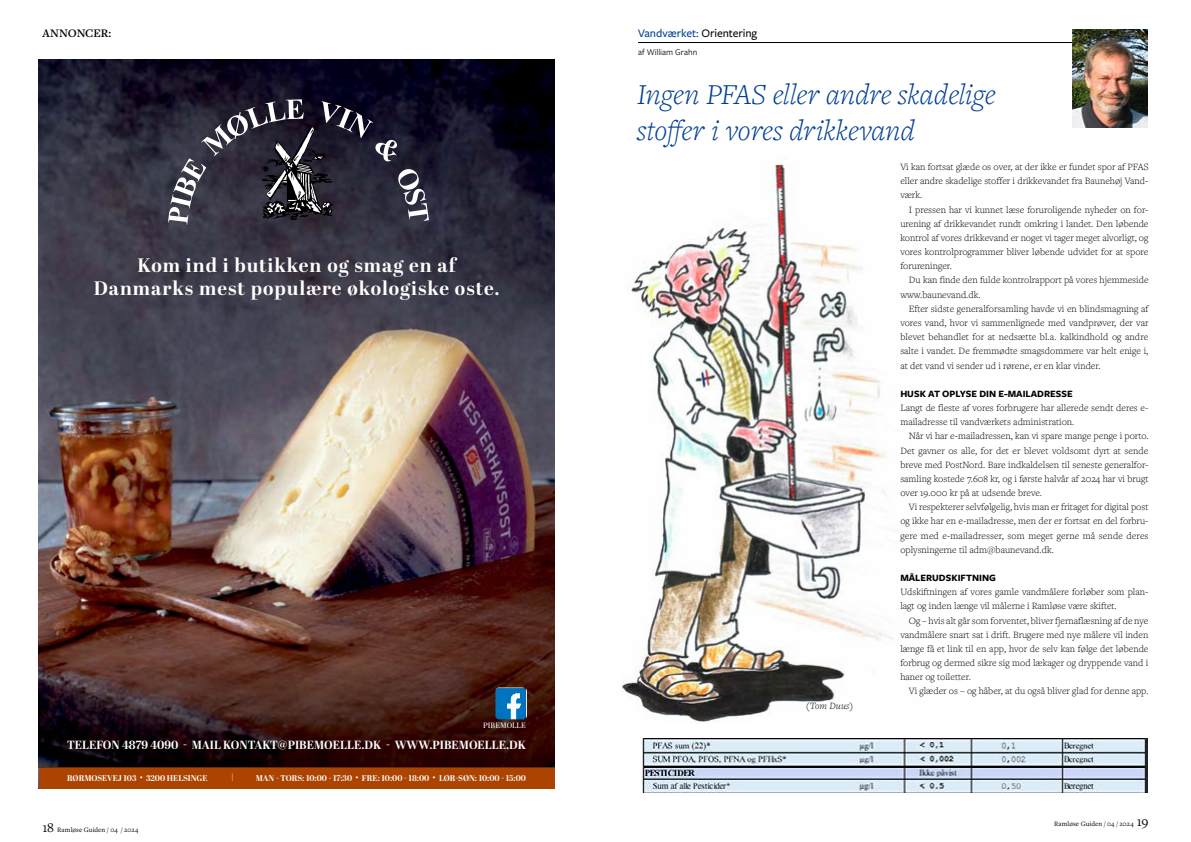
<style>
.page{position:relative;width:1191px;height:842px;background:#fff}
.page>*{position:absolute;margin:0;border:0;box-sizing:border-box;transform-origin:0 0}
.t1{font:italic 300 30px/36px "Freight Text Pro";letter-spacing:-.005em;color:#003f91}
.t2{font:700 19.4px/23.3px "Abril Display";letter-spacing:.05em;color:#fff;text-align:center}
.t3{font:500 12px "Freight Sans Pro";letter-spacing:-.005em;color:#003f91}
.t4{font:600 12px "Freight Text Pro";letter-spacing:-.015em;color:#000}
.t5{font:700 11.8px "Abril Display";color:#fff}
.t6{font:300 10px/14.2px "Freight Text Pro";color:#000;text-align:justify}
.t7{font:700 10px "Freight Sans Pro";color:#000}
.t8{font:italic 300 10px "Freight Text Pro";color:#000}
.t9{font:9px "Freight Sans Pro";color:#000}
.t10{font:700 8.3px "Abril Display";color:#fff}
.t11{font:7.7px "Abril Display";color:#fff}
.t12{font:7px "Freight Text Pro";letter-spacing:.01em;color:#000}
.s1{font-size:14px}
.s2{color:#000}
</style>
<div class="page">
<img style="left:622px;top:164px;width:271px;height:558px">
<hr style="left:638px;top:42px;width:506px;height:1px;background:#000">
<img style="left:39px;top:60px;width:515px;height:602px">
<div style="left:39px;top:767px;width:515px;height:22px;background:#ac4300"></div>
<svg style="left:39px;top:662px;width:515px;height:105px;background:#371916"></svg>
<svg style="left:168px;top:99px;width:261px;height:126px;background:#3a3846"></svg>
<img style="left:496px;top:687px;width:30px;height:32px">
<img style="left:641px;top:738px;width:506px;height:55px">
<img style="left:1072px;top:29px;width:75px;height:99px">
<p class="t4" style="left:43px;top:25px;width:70px">ANNONCER:</p>
<h2 class="t2" style="left:94px;top:255px;width:407px">Kom ind i butikken og smag en af<br>Danmarks mest populære økologiske oste.</h2>
<p class="t11" style="left:483px;top:720px;width:44px">PIBEMOLLE</p>
<p class="t5" style="left:67px;top:737px;width:460px">TELEFON 4879 4090 - MAIL KONTAKT@PIBEMOELLE.DK - WWW.PIBEMOELLE.DK</p>
<p class="t10" style="left:67px;top:772px;width:142px">RØRMOSEVEJ 103 • 3200 HELSINGE</p>
<p class="t10" style="left:256px;top:772px;width:272px">MAN - TORS: 10:00 - 17:30 • FRE: 10:00 - 18:00 • LØR-SØN: 10:00 - 15:00</p>
<p class="t12" style="left:43px;top:825px;width:97px"><span class="s1">18</span> Ramløse Guiden / 04 / 2024</p>
<p class="t3" style="left:638px;top:25px;width:121px">Vandværket: <span class="s2">Orientering</span></p>
<p class="t9" style="left:638px;top:46px;width:61px">af William Grahn</p>
<h1 class="t1" style="left:637px;top:75px;width:360px">Ingen PFAS eller andre skadelige stoffer i vores drikkevand</h1>
<p class="t8" style="left:806px;top:699px;width:49px">(Tom Duus)</p>
<p class="t6" style="left:900px;top:159px;width:250px">Vi kan fortsat glæde os over, at der ikke er fundet spor af PFAS eller andre skadelige stoffer i drikkevandet fra Baunehøj Vand&shy;værk.</p>
<p class="t6" style="left:900px;top:202px;width:250px;text-indent:8px">I pressen har vi kunnet læse foruroligende nyheder on for&shy;urening af drikkevandet rundt omkring i landet. Den løbende kontrol af vores drikkevand er noget vi tager meget alvorligt, og vores kontrolprogrammer bliver løbende udvidet for at spore forureninger.</p>
<p class="t6" style="left:900px;top:273px;width:250px;text-indent:8px">Du kan finde den fulde kontrolrapport på vores hjemmeside www.baunevand.dk.</p>
<p class="t6" style="left:900px;top:301px;width:250px;text-indent:8px">Efter sidste generalforsamling havde vi en blindsmagning af vores vand, hvor vi sammenlignede med vandprøver, der var blevet behandlet for at nedsætte bl.a. kalkindhold og andre salte i vandet. De fremmødte smagsdommere var helt enige i, at det vand vi sender ud i rørene, er en klar vinder.</p>
<p class="t7" style="left:900px;top:387px;width:174px">HUSK AT OPLYSE DIN E-MAILADRESSE</p>
<p class="t6" style="left:900px;top:400px;width:249px">Langt de fleste af vores forbrugere har allerede sendt deres e&shy;mailadresse til vandværkets administration.</p>
<p class="t6" style="left:900px;top:429px;width:250px;text-indent:8px">Når vi har e-mailadressen, kan vi spare mange penge i porto.<br>Det gavner os alle, for det er blevet voldsomt dyrt at sende breve med PostNord. Bare indkaldelsen til seneste generalfor&shy;samling kostede 7.608 kr, og i første halvår af 2024 har vi brugt over 19.000 kr på at udsende breve.</p>
<p class="t6" style="left:900px;top:500px;width:250px;text-indent:8px">Vi respekterer selvfølgelig, hvis man er fritaget for digital post og ikke har en e-mailadresse, men der er fortsat en del forbru&shy;gere med e-mailadresser, som meget gerne må sende deres oplysningerne til adm@baunevand.dk.</p>
<p class="t7" style="left:900px;top:571px;width:97px">MÅLERUDSKIFTNING</p>
<p class="t6" style="left:900px;top:585px;width:250px">Udskiftningen af vores gamle vandmålere forløber som plan&shy;lagt og inden længe vil målerne i Ramløse være skiftet.</p>
<p class="t6" style="left:900px;top:613px;width:250px;text-indent:8px">Og – hvis alt går som forventet, bliver fjernaflæsning af de nye vandmålere snart sat i drift. Brugere med nye målere vil inden længe få et link til en app, hvor de selv kan følge det løbende forbrug og dermed sikre sig mod lækager og dryppende vand i haner og toiletter.</p>
<p class="t6" style="left:908px;top:684px;width:241px">Vi glæder os – og håber, at du også bliver glad for denne app.</p>
<p class="t12" style="left:1054px;top:819px;width:96px">Ramløse Guiden / 04 / 2024 <span class="s1">19</span></p>
</div>
